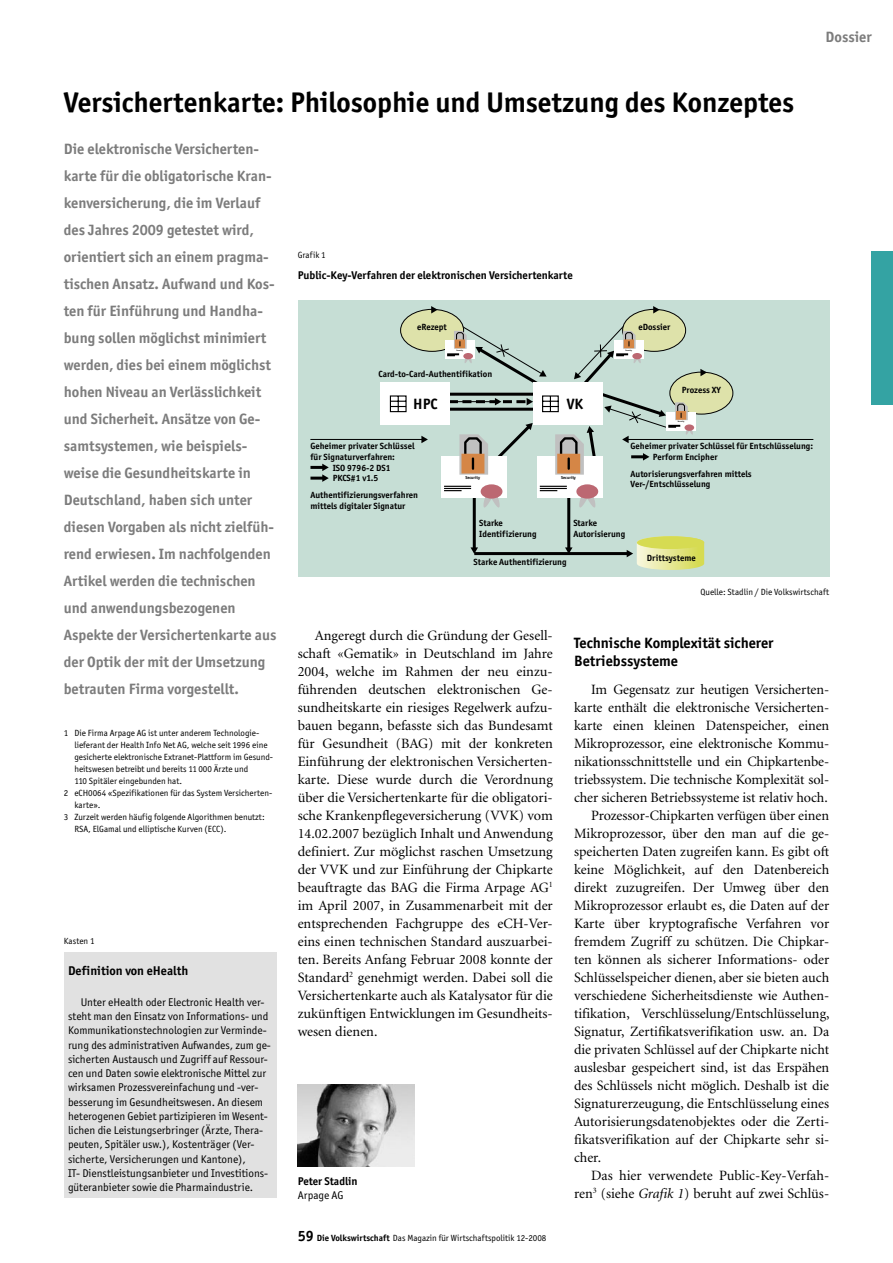
<style>
.page{position:relative;width:893px;height:1263px;background:#fff}
.page>*{position:absolute;margin:0;border:0;box-sizing:border-box;transform-origin:0 0}
._01_Titel{font:700 28.5px "Officina San ITC";color:#000}
._02_Vorspann{font:700 15px/27px "Officina San ITC";color:#7c7c7c}
._04_Zwischentitel_1{font:700 15px/18px "Officina San ITC";color:#000}
.Rubriktitel_links{font:700 15px "Officina San ITC";color:#7c7c7c}
._03_Grundschrift{font:14.25px/18px "Minion";color:#000;text-align:justify}
._10_Kasten-Titel{font:700 12.75px "Officina San ITC";color:#000}
._12_Kasten-Text{font:11.25px/14.2px "Officina San ITC";color:#000}
._07a_Legende_Bold{font:700 11.25px "Officina San ITC";color:#000}
.Autor-fett{font:700 11.25px "Officina San ITC";color:#000}
.Autor{font:11.25px "Officina San ITC";color:#000}
._09_Fussnote{font:9px/12px "Officina San ITC";color:#000}
.t1{font:700 9px/10.8px "Officina San ITC";color:#000}
._08_Abbildungen{font:9px "Officina San ITC";color:#000}
._06_Abbildungen{font:9px "Officina San ITC";letter-spacing:.005em;color:#000}
.t2{font:700 4.35px "Officina San ITC";color:#000}
.t3{font:700 1.95px "Officina San ITC";color:#000}
.s1{font-style:italic}
.s2{font-weight:700;font-size:15px}
.s3{font-weight:700}
</style>
<div class="page">
<div style="left:872px;top:252px;width:21px;height:153px;background:#34a3a3"></div>
<img style="left:298px;top:1085px;width:117px;height:82px">
<div style="left:64px;top:952px;width:212px;height:245px;background:#e1e1e1"></div>
<div style="left:298px;top:300px;width:531px;height:276px;background:#c6ded5"></div>
<hr style="left:473px;top:494px;width:3px;height:54px;background:#000">
<svg style="left:470px;top:547px;width:8px;height:7px"></svg>
<hr style="left:567px;top:494px;width:3px;height:54px;background:#000">
<svg style="left:565px;top:547px;width:7px;height:5px"></svg>
<hr style="left:474px;top:552px;width:154px;height:3px;background:#000">
<svg style="left:627px;top:536px;width:77px;height:34px"></svg>
<hr style="left:627px;top:439px;width:186px;height:1px;background:#000">
<div style="left:441px;top:456px;width:66px;height:41px;background:#fff"></div>
<svg style="left:483px;top:496px;width:17px;height:12px"></svg>
<div style="left:481px;top:484px;width:21px;height:15px;background:#bc6872;border-radius:50%"></div>
<svg style="left:444px;top:486px;width:27px;height:5px"></svg>
<div style="left:537px;top:456px;width:65px;height:41px;background:#fff"></div>
<svg style="left:579px;top:497px;width:16px;height:11px"></svg>
<div style="left:576px;top:484px;width:22px;height:15px;background:#bc6872;border-radius:50%"></div>
<svg style="left:540px;top:486px;width:27px;height:5px"></svg>
<div style="left:380px;top:383px;width:69px;height:42px;background:#fff"></div>
<svg style="left:389px;top:395px;width:18px;height:18px"></svg>
<div style="left:670px;top:372px;width:63px;height:42px;background:#dee2aa;border-radius:50%"></div>
<div style="left:669px;top:372px;width:64px;height:42px;border:1px solid #000;border-radius:50%"></div>
<svg style="left:700px;top:369px;width:7px;height:7px"></svg>
<svg style="left:667px;top:412px;width:29px;height:18px"></svg>
<div style="left:401px;top:309px;width:63px;height:42px;background:#dee2aa;border-radius:50%"></div>
<div style="left:400px;top:309px;width:64px;height:43px;border:1px solid #000;border-radius:50%"></div>
<svg style="left:431px;top:306px;width:7px;height:7px"></svg>
<svg style="left:623px;top:309px;width:63px;height:42px"></svg>
<svg style="left:653px;top:306px;width:7px;height:7px"></svg>
<div style="left:446px;top:340px;width:29px;height:19px;background:#fff"></div>
<svg style="left:447px;top:321px;width:246px;height:154px"></svg>
<svg style="left:310px;top:464px;width:19px;height:18px"></svg>
<hr style="left:310px;top:439px;width:112px;height:1px;background:#000">
<svg style="left:421px;top:436px;width:7px;height:7px"></svg>
<p class="_01_Titel" style="left:64px;top:84px;width:732px">Versichertenkarte: Philosophie und Umsetzung des Konzeptes</p>
<p class="Rubriktitel_links" style="left:826px;top:27px;width:48px">Dossier</p>
<p class="_02_Vorspann" style="left:64px;top:136px;width:214px">Die elektronische Versicherten&shy;karte für die obligatorische Kran&shy;kenversicherung, die im Verlauf des Jahres 2009 getestet wird, orientiert sich an einem pragma&shy;tischen Ansatz. Aufwand und Kos&shy;ten für Einführung und Handha&shy;bung sollen möglichst minimiert werden, dies bei einem möglichst hohen Niveau an Verlässlichkeit und Sicherheit. Ansätze von Ge&shy;samtsystemen, wie beispiels&shy;weise die Gesundheitskarte in<br>Deutschland, haben sich unter diesen Vorgaben als nicht zielfüh&shy;rend erwiesen. Im nachfolgenden<br>Artikel werden die technischen und anwendungsbezogenen<br>Aspekte der Versichertenkarte aus der Optik der mit der Umsetzung betrauten Firma vorgestellt.</p>
<p class="_09_Fussnote" style="left:74px;top:727px;width:200px;text-indent:-11px">1 Die Firma Arpage AG ist unter anderem Technologie&shy;lieferant der Health Info Net AG, welche seit 1996 eine gesicherte elektronische Extranet-Plattform im Gesund&shy;heitswesen betreibt und bereits 11 000 Ärzte und<br>110 Spitäler eingebunden hat.</p>
<p class="_09_Fussnote" style="left:74px;top:787px;width:199px;text-indent:-11px">2 eCH0064 «Spezifikationen für das System Versicherten&shy;karte».</p>
<p class="_09_Fussnote" style="left:74px;top:811px;width:192px;text-indent:-11px">3 Zurzeit werden häufig folgende Algorithmen benutzt:<br>RSA, ElGamal und elliptische Kurven (ECC).</p>
<p class="_06_Abbildungen" style="left:64px;top:935px;width:32px">Kasten 1</p>
<p class="_10_Kasten-Titel" style="left:68px;top:963px;width:122px">Definition von eHealth</p>
<p class="_12_Kasten-Text" style="left:68px;top:995px;width:204px;text-indent:13px">Unter eHealth oder Electronic Health ver&shy;steht man den Einsatz von Informations- und Kommunikationstechnologien zur Verminde&shy;rung des administrativen Aufwandes, zum ge&shy;sicherten Austausch und Zugriff auf Ressour&shy;cen und Daten sowie elektronische Mittel zur wirksamen Prozessvereinfachung und -ver&shy;besserung im Gesundheitswesen. An diesem heterogenen Gebiet partizipieren im Wesent&shy;lichen die Leistungserbringer (Ärzte, Thera&shy;peuten, Spitäler usw.), Kostenträger (Ver&shy;sicherte, Versicherungen und Kantone),<br>IT- Dienstleistungsanbieter und Investitions&shy;güteranbieter sowie die Pharmaindustrie.</p>
<p class="_08_Abbildungen" style="left:298px;top:249px;width:30px">Grafik 1</p>
<p class="_07a_Legende_Bold" style="left:298px;top:268px;width:277px">Public-Key-Verfahren der elektronischen Versichertenkarte</p>
<p class="t1" style="left:417px;top:322px;width:31px">eRezept</p>
<p class="t1" style="left:638px;top:322px;width:33px">eDossier</p>
<p class="t3" style="left:457px;top:349px;width:8px">Security</p>
<p class="t3" style="left:626px;top:349px;width:8px">Security</p>
<p class="t1" style="left:378px;top:368px;width:115px">Card-to-Card-Authentifikation</p>
<p class="_04_Zwischentitel_1" style="left:413px;top:395px;width:26px">HPC</p>
<p class="_04_Zwischentitel_1" style="left:567px;top:395px;width:18px">VK</p>
<p class="t1" style="left:310px;top:440px;width:106px">Geheimer privater Schlüssel</p>
<p class="t1" style="left:310px;top:451px;width:86px">für Signaturverfahren:</p>
<p class="t1" style="left:333px;top:462px;width:60px">ISO 9796-2 DS1</p>
<p class="t1" style="left:333px;top:473px;width:47px">PKCS#1 v1.5</p>
<p class="t1" style="left:310px;top:490px;width:109px">Authentifizierungsverfahren mittels digitaler Signatur</p>
<p class="t2" style="left:465px;top:475px;width:16px">Security</p>
<p class="t2" style="left:561px;top:475px;width:16px">Security</p>
<p class="t1" style="left:682px;top:385px;width:41px">Prozess XY</p>
<p class="t3" style="left:678px;top:420px;width:8px">Security</p>
<p class="t1" style="left:653px;top:440px;width:162px;text-indent:-22px">Geheimer privater Schlüssel für Entschlüsselung:<br>Perform Encipher</p>
<p class="t1" style="left:631px;top:468px;width:123px">Autorisierungsverfahren mittels<br>Ver-/Entschlüsselung</p>
<p class="t1" style="left:479px;top:518px;width:59px">Starke<br>Identifizierung</p>
<p class="t1" style="left:573px;top:518px;width:53px">Starke<br>Autorisierung</p>
<p class="t1" style="left:474px;top:556px;width:94px">Starke Authentifizierung</p>
<p class="t1" style="left:647px;top:553px;width:50px">Drittsysteme</p>
<p class="_08_Abbildungen" style="left:700px;top:587px;width:130px">Quelle: Stadlin / Die Volkswirtschaft</p>
<p class="_03_Grundschrift" style="left:298px;top:626px;width:257px;text-indent:17px">Angeregt durch die Gründung der Gesell&shy;schaft «Gematik» in Deutschland im Jahre 2004, welche im Rahmen der neu einzu&shy;führenden deutschen elektronischen Ge&shy;sundheitskarte ein riesiges Regelwerk aufzu&shy;bauen begann, befasste sich das Bundesamt für Gesundheit (BAG) mit der konkreten Einführung der elektronischen Versicherten&shy;karte. Diese wurde durch die Verordnung über die Versichertenkarte für die obligatori&shy;sche Krankenpflegeversicherung (VVK) vom 14.02.2007 bezüglich Inhalt und Anwendung definiert. Zur möglichst raschen Umsetzung der VVK und zur Einführung der Chipkarte beauftragte das BAG die Firma Arpage AG<sup>1 </sup>im April 2007, in Zusammenarbeit mit der entsprechenden Fachgruppe des eCH-Ver&shy;eins einen technischen Standard auszuarbei&shy;ten. Bereits Anfang Februar 2008 konnte der Standard<sup>2</sup> genehmigt werden. Dabei soll die Versichertenkarte auch als Katalysator für die zukünftigen Entwicklungen im Gesundheits&shy;wesen dienen.</p>
<p class="_04_Zwischentitel_1" style="left:574px;top:634px;width:201px">Technische Komplexität sicherer<br>Betriebssysteme</p>
<p class="_03_Grundschrift" style="left:574px;top:680px;width:257px;text-indent:17px">Im Gegensatz zur heutigen Versicherten&shy;karte enthält die elektronische Versicherten&shy;karte einen kleinen Datenspeicher, einen Mikroprozessor, eine elektronische Kommu&shy;nikationsschnittstelle und ein Chipkartenbe&shy;triebssystem. Die technische Komplexität sol&shy;cher sicheren Betriebssysteme ist relativ hoch.</p>
<p class="_03_Grundschrift" style="left:574px;top:806px;width:257px;text-indent:17px">Prozessor-Chipkarten verfügen über einen Mikroprozessor, über den man auf die ge&shy;speicherten Daten zugreifen kann. Es gibt oft keine Möglichkeit, auf den Datenbereich direkt zuzugreifen. Der Umweg über den Mikroprozessor erlaubt es, die Daten auf der Karte über kryptografische Verfahren vor fremdem Zugriff zu schützen. Die Chipkar&shy;ten können als sicherer Informations- oder Schlüsselspeicher dienen, aber sie bieten auch verschiedene Sicherheitsdienste wie Authen&shy;tifikation, Verschlüsselung/Entschlüsselung, Signatur, Zertifikatsverifikation usw. an. Da die privaten Schlüssel auf der Chipkarte nicht auslesbar gespeichert sind, ist das Erspähen des Schlüssels nicht möglich. Deshalb ist die Signaturerzeugung, die Entschlüsselung eines Autorisierungsdatenobjektes oder die Zerti&shy;fikatsverifikation auf der Chipkarte sehr si&shy;cher.</p>
<p class="_03_Grundschrift" style="left:574px;top:1166px;width:257px;text-align:right">Das hier verwendete Public-Key-Verfah&shy;ren<sup>3</sup> (siehe <span class="s1">Grafik 1</span>) beruht auf zwei Schlüs-</p>
<p class="Autor-fett" style="left:298px;top:1174px;width:61px">Peter Stadlin</p>
<p class="Autor" style="left:298px;top:1188px;width:47px">Arpage AG</p>
<p class="_09_Fussnote" style="left:298px;top:1232px;width:250px"><span class="s2">59</span> <span class="s3">Die Volkswirtschaft</span> Das Magazin für Wirtschaftspolitik 12-2008</p>
</div>
